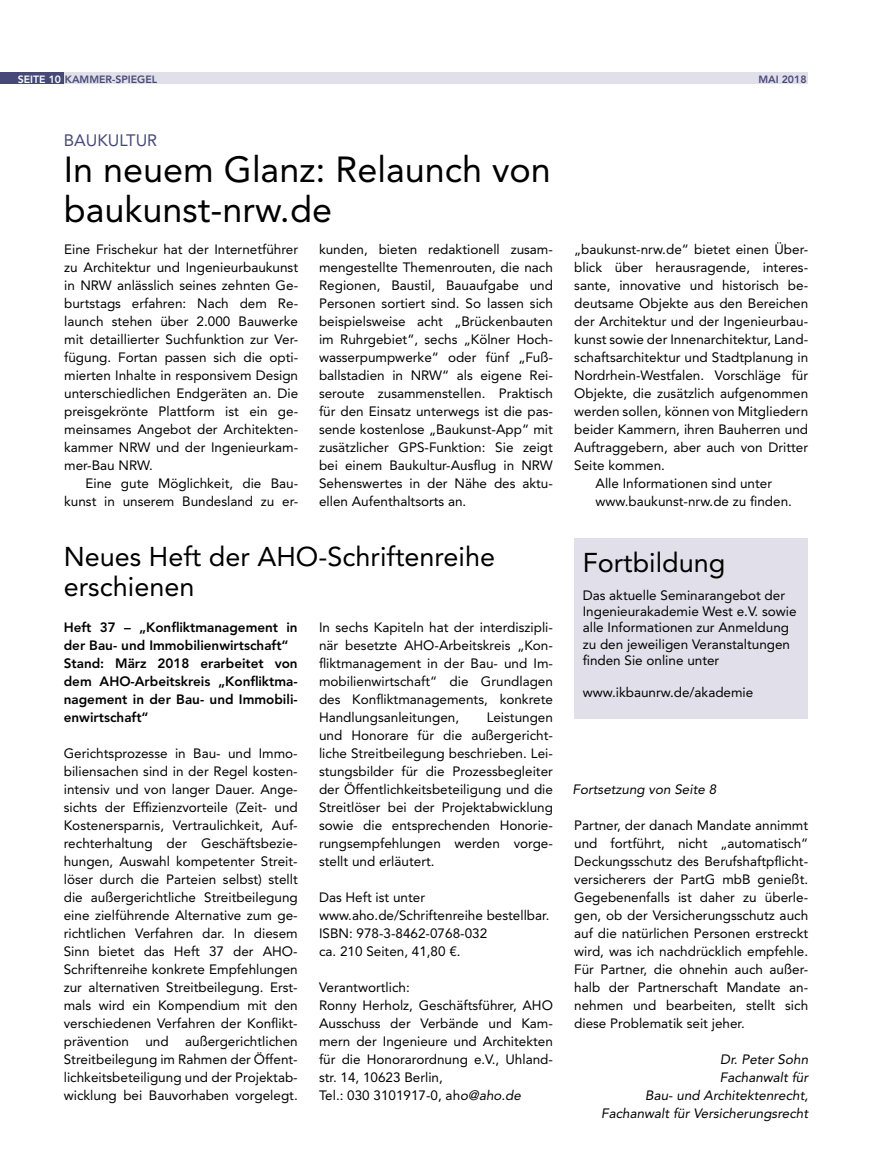
<style>
.page{position:relative;width:872px;height:1170px;background:#fff}
.page>*{position:absolute;margin:0;border:0;box-sizing:border-box;transform-origin:0 0}
.t1{font:36px/40.5px "Avenir LT Std";color:#000}
.t2{font:27px/30px "Avenir LT Std";color:#000}
.t3{font:16.5px "Avenir LT Std";color:#464978}
.t4{font:13.5px/18px "Avenir LT Std";color:#000;text-align:justify}
.t5{font:800 13.5px/18px "Avenir LT Std";color:#000}
.t6{font:italic 13.5px/18px "Avenir LT Std";color:#000;text-align:right}
.t7{font:800 10.5px "Avenir LT Std";color:#464978}
.s1{color:#fff}
.s2{font-style:italic}
</style>
<div class="page">
<div style="left:62px;top:73px;width:745px;height:11px;background:#e1dfe9"></div>
<div style="left:0;top:73px;width:63px;height:11px;background:#464978"></div>
<div style="left:574px;top:538px;width:234px;height:180px;background:#e1dfe9"></div>
<p class="t7" style="left:18px;top:73px;width:140px"><span class="s1">SEITE 10</span> KAMMER-SPIEGEL</p>
<p class="t7" style="left:758px;top:73px;width:50px">MAI 2018</p>
<p class="t3" style="left:64px;top:130px;width:95px">BAUKULTUR</p>
<h1 class="t1" style="left:64px;top:149px;width:488px">In neuem Glanz: Relaunch von baukunst-nrw.de</h1>
<p class="t4" style="left:319px;top:240px;width:235px">kunden, bieten redaktionell zusam&shy;mengestellte Themenrouten, die nach Regionen, Baustil, Bauaufgabe und Personen sortiert sind. So lassen sich beispielsweise acht „Brückenbauten im Ruhrgebiet“, sechs „Kölner Hoch&shy;wasserpumpwerke“ oder fünf „Fuß&shy;ballstadien in NRW“ als eigene Rei&shy;seroute zusammenstellen. Praktisch für den Einsatz unterwegs ist die pas&shy;sende kostenlose „Baukunst-App“ mit zusätzlicher GPS-Funktion: Sie zeigt bei einem Baukultur-Ausflug in NRW Sehenswertes in der Nähe des aktu&shy;ellen Aufenthaltsorts an.</p>
<p class="t4" style="left:574px;top:240px;width:235px">„baukunst-nrw.de“ bietet einen Über-</p>
<p class="t4" style="left:64px;top:240px;width:235px">Eine Frischekur hat der Internetführer zu Architektur und Ingenieurbaukunst in NRW anlässlich seines zehnten Ge&shy;burtstags erfahren: Nach dem Re&shy;launch stehen über 2.000 Bauwerke mit detaillierter Suchfunktion zur Ver&shy;fügung. Fortan passen sich die opti&shy;mierten Inhalte in responsivem Design unterschiedlichen Endgeräten an. Die preisgekrönte Plattform ist ein ge&shy;meinsames Angebot der Architekten&shy;kammer NRW und der Ingenieurkam&shy;mer-Bau NRW.</p>
<p class="t4" style="left:64px;top:474px;width:235px;text-align:right">Eine gute Möglichkeit, die Bau&shy;kunst in unserem Bundesland zu er-</p>
<p class="t4" style="left:574px;top:258px;width:235px">blick über herausragende, interes-</p>
<p class="t4" style="left:574px;top:276px;width:235px">sante, innovative und historisch be-</p>
<p class="t4" style="left:574px;top:294px;width:235px">deutsame Objekte aus den Bereichen</p>
<p class="t4" style="left:574px;top:312px;width:235px">der Architektur und der Ingenieurbau-</p>
<p class="t4" style="left:574px;top:330px;width:235px">kunst sowie der Innenarchitektur, Land-</p>
<p class="t4" style="left:574px;top:348px;width:235px">schaftsarchitektur und Stadtplanung in</p>
<p class="t4" style="left:574px;top:366px;width:235px">Nordrhein-Westfalen. Vorschläge für</p>
<p class="t4" style="left:574px;top:384px;width:235px">Objekte, die zusätzlich aufgenommen</p>
<p class="t4" style="left:574px;top:402px;width:235px">werden sollen, können von Mitgliedern</p>
<p class="t4" style="left:574px;top:420px;width:235px">beider Kammern, ihren Bauherren und</p>
<p class="t4" style="left:574px;top:438px;width:235px">Auftraggebern, aber auch von Dritter</p>
<p class="t4" style="left:574px;top:456px;width:92px">Seite kommen.</p>
<p class="t4" style="left:595px;top:474px;width:178px">Alle Informationen sind unter</p>
<p class="t4" style="left:595px;top:492px;width:198px">www.baukunst-nrw.de zu finden.</p>
<h2 class="t2" style="left:64px;top:542px;width:433px">Neues Heft der AHO-Schriftenreihe erschienen</h2>
<p class="t5" style="left:64px;top:618px;width:235px">Heft 37 – „Konfliktmanagement in der Bau- und Immobilienwirtschaft“<br>Stand: März 2018 erarbeitet von dem AHO-Arbeitskreis „Konfliktma&shy;nagement in der Bau- und Immobili&shy;enwirtschaft“</p>
<p class="t4" style="left:64px;top:744px;width:235px">Gerichtsprozesse in Bau- und Immo&shy;biliensachen sind in der Regel kosten&shy;intensiv und von langer Dauer. Ange&shy;sichts der Effizienzvorteile (Zeit- und Kostenersparnis, Vertraulichkeit, Auf&shy;rechterhaltung der Geschäftsbezie&shy;hungen, Auswahl kompetenter Streit&shy;löser durch die Parteien selbst) stellt die außergerichtliche Streitbeilegung eine zielführende Alternative zum ge&shy;richtlichen Verfahren dar. In diesem Sinn bietet das Heft 37 der AHO-Schriftenreihe konkrete Empfehlungen zur alternativen Streitbeilegung. Erst&shy;mals wird ein Kompendium mit den verschiedenen Verfahren der Konflikt&shy;prävention und außergerichtlichen Streitbeilegung im Rahmen der Öffent&shy;lichkeitsbeteiligung und der Projektab&shy;wicklung bei Bauvorhaben vorgelegt.</p>
<p class="t4" style="left:319px;top:618px;width:235px">In sechs Kapiteln hat der interdiszipli&shy;när besetzte AHO-Arbeitskreis „Kon&shy;fliktmanagement in der Bau- und Im&shy;mobilienwirtschaft“ die Grundlagen des Konfliktmanagements, konkrete Handlungsanleitungen,</p>
<p class="t4" style="left:319px;top:708px;width:235px;text-indent:168px">Leistungen und Honorare für die außergericht&shy;liche Streitbeilegung beschrieben. Lei&shy;stungsbilder für die Prozessbegleiter der Öffentlichkeitsbeteiligung und die Streitlöser bei der Projektabwicklung sowie die entsprechenden Honorie&shy;rungsempfehlungen werden vorge&shy;stellt und erläutert.</p>
<p class="t4" style="left:319px;top:888px;width:232px;text-align:left">Das Heft ist unter www.aho.de/Schriftenreihe bestellbar.<br>ISBN: 978-3-8462-0768-032<br>ca. 210 Seiten, 41,80 €.</p>
<p class="t4" style="left:319px;top:978px;width:235px;text-align:left">Verantwortlich:<br>Ronny Herholz, Geschäftsführer, AHO<br>Ausschuss der Verbände und Kam&shy;mern der Ingenieure und Architekten für die Honorarordnung e.V., Uhland&shy;str. 14, 10623 Berlin,<br>Tel.: 030 3101917-0, ah<span class="s2">o@aho.de</span></p>
<h2 class="t2" style="left:583px;top:547px;width:144px">Fortbildung</h2>
<p class="t4" style="left:583px;top:587px;width:215px;line-height:16.2px;text-align:left">Das aktuelle Seminarangebot der<br>Ingenieurakademie West e.V. sowie alle Informationen zur Anmeldung zu den jeweiligen Veranstaltungen finden Sie online unter</p>
<p class="t4" style="left:583px;top:683px;width:172px">www.ikbaunrw.de/akademie</p>
<p class="t6" style="left:572px;top:780px;width:145px">Fortsetzung von Seite 8</p>
<p class="t4" style="left:574px;top:816px;width:235px">Partner, der danach Mandate annimmt und fortführt, nicht „automatisch“ Deckungsschutz des Berufshaftpflicht&shy;versicherers der PartG mbB genießt.<br>Gegebenenfalls ist daher zu überle&shy;gen, ob der Versicherungsschutz auch auf die natürlichen Personen erstreckt wird, was ich nachdrücklich empfehle.<br>Für Partner, die ohnehin auch außer&shy;halb der Partnerschaft Mandate an&shy;nehmen und bearbeiten, stellt sich diese Problematik seit jeher.</p>
<p class="t6" style="left:601px;top:1050px;width:208px">Dr. Peter Sohn<br>Fachanwalt für<br>Bau- und Architektenrecht,<br>Fachanwalt für Versicherungsrecht</p>
</div>
